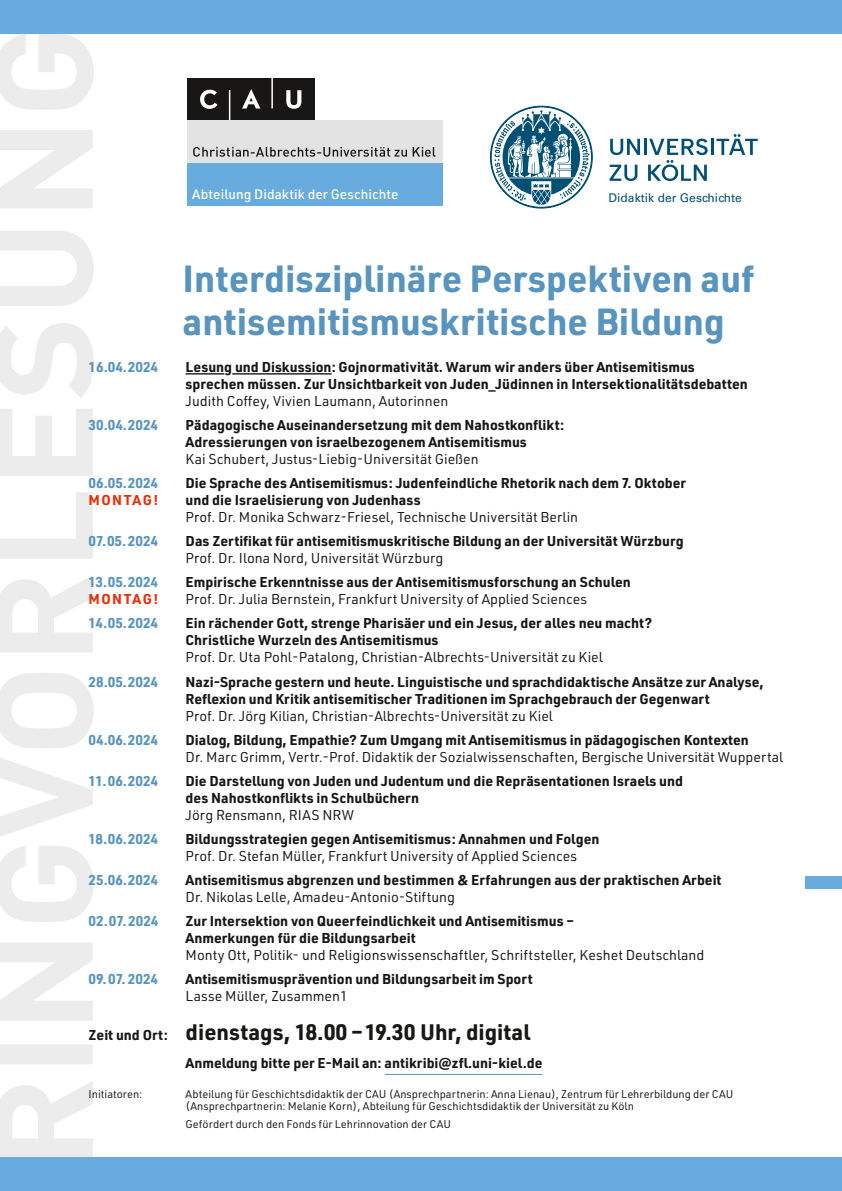
<style>
.page{position:relative;width:842px;height:1191px;background:#fff}
.page>*{position:absolute;margin:0;border:0;box-sizing:border-box;transform-origin:0 0}
.Titel{font:700 37px/43px "URWDIN";color:#5894be}
.Veranstaltung_Titel{font:700 22px "URWDIN";color:#181716}
.Veranstaltung_Titel-2{font:700 14px/17px "URWDIN";color:#181716}
.Veranstaltung_Titel-3{font:14px/17px "URWDIN";color:#181716}
.Grundtext_DIN_Reg_14{font:700 14px/17px "URWDIN";color:#181716}
.Veranstaltung_Titel-4{font:700 14px "URWDIN";color:#5894be}
.Veranstaltung_Titel-5{font:700 14px "URWDIN";letter-spacing:.1em;color:#e63009}
.Grundtext_DIN_Reg_14-2{font:700 14px "URWDIN";color:#5894be}
.t1{font:500 13.5px "URWDIN";letter-spacing:.005em;color:#fff}
.t2{font:12px "Univers LT Std";letter-spacing:.005em;color:#004f75}
.Veranstaltung_Titel-6{font:11px/12.5px "URWDIN";color:#181716}
.s1{font-weight:400}
.s2{font-weight:700}
.s3{font-size:14px}
</style>
<div class="page">
<svg style="left:0;top:34px;width:94px;height:1123px"></svg>
<div style="left:0;top:0;width:842px;height:34px;background:#68acdf"></div>
<div style="left:0;top:1157px;width:842px;height:34px;background:#68acdf"></div>
<div style="left:187px;top:163px;width:255px;height:43px;background:#68acdf"></div>
<div style="left:187px;top:78px;width:128px;height:42px;background:#181716"></div>
<svg style="left:200px;top:90px;width:17px;height:19px"></svg>
<svg style="left:242px;top:89px;width:18px;height:20px"></svg>
<svg style="left:286px;top:90px;width:15px;height:19px"></svg>
<hr style="left:229px;top:90px;width:1px;height:30px;background:#fff">
<hr style="left:271px;top:78px;width:2px;height:30px;background:#fff">
<div style="left:187px;top:120px;width:255px;height:43px;background:#e3e3e3"></div>
<svg style="left:193px;top:147px;width:242px;height:10px"></svg>
<svg style="left:610px;top:139px;width:30px;height:16px"></svg>
<hr style="left:644px;top:139px;width:3px;height:16px;background:#004f75">
<svg style="left:610px;top:165px;width:27px;height:16px"></svg>
<svg style="left:648px;top:134px;width:110px;height:47px"></svg>
<svg style="left:490px;top:106px;width:102px;height:102px"></svg>
<hr style="left:186px;top:373px;width:38px;height:1px;background:#181716">
<hr style="left:232px;top:373px;width:100px;height:1px;background:#181716">
<hr style="left:385px;top:1074px;width:157px;height:1px;background:#5894be">
<div style="left:805px;top:876px;width:37px;height:13px;background:#68acdf"></div>
<p class="t1" style="left:192px;top:185px;width:208px">Abteilung Didaktik der Geschichte</p>
<p class="t2" style="left:608px;top:190px;width:135px">Didaktik der Geschichte</p>
<p class="Titel" style="left:183px;top:255px;width:573px">Interdisziplinäre Perspektiven auf antisemitismuskritische Bildung</p>
<p class="Grundtext_DIN_Reg_14-2" style="left:89px;top:357px;width:71px">16.04.2024</p>
<p class="Grundtext_DIN_Reg_14" style="left:186px;top:358px;width:564px">Lesung und Diskussion: Gojnormativität. Warum wir anders über Antisemitismus sprechen müssen. Zur Unsichtbarkeit von Juden_Jüdinnen in Intersektionalitätsdebatten<br><span class="s1">Judith Coffey, Vivien Laumann, Autorinnen</span></p>
<p class="Veranstaltung_Titel-4" style="left:89px;top:415px;width:71px">30.04.2024</p>
<p class="Veranstaltung_Titel-2" style="left:186px;top:416px;width:380px">Pädagogische Auseinandersetzung mit dem Nahostkonflikt:<br>Adressierungen von israelbezogenem Antisemitismus<br><span class="s1">Kai Schubert, Justus-Liebig-Universität Gießen</span></p>
<p class="Veranstaltung_Titel-4" style="left:89px;top:473px;width:71px">06.05.2024</p>
<p class="Veranstaltung_Titel-2" style="left:186px;top:474px;width:502px">Die Sprache des Antisemitismus: Judenfeindliche Rhetorik nach dem 7. Oktober</p>
<p class="Veranstaltung_Titel-5" style="left:89px;top:490px;width:71px">MONTAG!</p>
<p class="Veranstaltung_Titel-3" style="left:186px;top:491px;width:394px"><span class="s2">und die Israelisierung von Judenhass<br></span>Prof. Dr. Monika Schwarz-Friesel, Technische Universität Berlin</p>
<p class="Veranstaltung_Titel-4" style="left:89px;top:531px;width:71px">07.05. 2024</p>
<p class="Veranstaltung_Titel-2" style="left:186px;top:532px;width:500px">Das Zertifikat für antisemitismuskritische Bildung an der Universität Würzburg<br><span class="s1">Prof. Dr. Ilona Nord, Universität Würzburg</span></p>
<p class="Veranstaltung_Titel-4" style="left:89px;top:572px;width:71px">13.05.2024</p>
<p class="Veranstaltung_Titel-2" style="left:186px;top:573px;width:447px">Empirische Erkenntnisse aus der Antisemitismusforschung an Schulen</p>
<p class="Veranstaltung_Titel-5" style="left:89px;top:590px;width:71px">MONTAG!</p>
<p class="Veranstaltung_Titel-3" style="left:186px;top:590px;width:403px">Prof. Dr. Julia Bernstein, Frankfurt University of Applied Sciences</p>
<p class="Veranstaltung_Titel-4" style="left:89px;top:614px;width:71px">14.05.2024</p>
<p class="Veranstaltung_Titel-2" style="left:186px;top:614px;width:468px">Ein rächender Gott, strenge Pharisäer und ein Jesus, der alles neu macht?<br>Christliche Wurzeln des Antisemitismus<br><span class="s1">Prof. Dr. Uta Pohl-Patalong, Christian-Albrechts-Universität zu Kiel</span></p>
<p class="Veranstaltung_Titel-4" style="left:89px;top:672px;width:71px">28.05.2024</p>
<p class="Veranstaltung_Titel-2" style="left:186px;top:672px;width:579px">Nazi-Sprache gestern und heute. Linguistische und sprachdidaktische Ansätze zur Analyse,<br>Reflexion und Kritik antisemitischer Traditionen im Sprachgebrauch der Gegenwart<br><span class="s1">Prof. Dr. Jörg Kilian, Christian-Albrechts-Universität zu Kiel</span></p>
<p class="Veranstaltung_Titel-4" style="left:89px;top:730px;width:71px">04.06.2024</p>
<p class="Veranstaltung_Titel-3" style="left:186px;top:730px;width:599px"><span class="s2">Dialog, Bildung, Empathie? Zum Umgang mit Antisemitismus in pädagogischen Kontexten<br></span>Dr. Marc Grimm, Vertr.-Prof. Didaktik der Sozialwissenschaften, Bergische Universität Wuppertal</p>
<p class="Veranstaltung_Titel-4" style="left:89px;top:771px;width:71px">11.06.2024</p>
<p class="Veranstaltung_Titel-2" style="left:186px;top:771px;width:499px">Die Darstellung von Juden und Judentum und die Repräsentationen Israels und des Nahostkonflikts in Schulbüchern<br><span class="s1">Jörg Rensmann, RIAS NRW</span></p>
<p class="Veranstaltung_Titel-4" style="left:89px;top:829px;width:71px">18.06.2024</p>
<p class="Veranstaltung_Titel-3" style="left:186px;top:830px;width:415px"><span class="s2">Bildungsstrategien gegen Antisemitismus: Annahmen und Folgen<br></span>Prof. Dr. Stefan Müller, Frankfurt University of Applied Sciences</p>
<p class="Veranstaltung_Titel-4" style="left:89px;top:870px;width:71px">25.06.2024</p>
<p class="Veranstaltung_Titel-2" style="left:186px;top:871px;width:537px">Antisemitismus abgrenzen und bestimmen &amp; Erfahrungen aus der praktischen Arbeit<br><span class="s1">Dr. Nikolas Lelle, Amadeu-Antonio-Stiftung</span></p>
<p class="Veranstaltung_Titel-4" style="left:89px;top:911px;width:71px">02.07. 2024</p>
<p class="Veranstaltung_Titel-2" style="left:186px;top:912px;width:520px">Zur Intersektion von Queerfeindlichkeit und Antisemitismus –<br>Anmerkungen für die Bildungsarbeit<br><span class="s1">Monty Ott, Politik- und Religionswissenschaftler, Schriftsteller, Keshet Deutschland</span></p>
<p class="Veranstaltung_Titel-4" style="left:89px;top:969px;width:71px">09.07. 2024</p>
<p class="Veranstaltung_Titel-2" style="left:186px;top:970px;width:348px">Antisemitismusprävention und Bildungsarbeit im Sport<br><span class="s1">Lasse Müller, Zusammen1</span></p>
<p class="Veranstaltung_Titel" style="left:89px;top:1017px;width:443px"><span class="s3">Zeit und Ort:</span> dienstags, 18.00 – 19.30 Uhr, digital</p>
<p class="Veranstaltung_Titel-2" style="left:186px;top:1054px;width:358px">Anmeldung bitte per E-Mail an: antikribi@zfl.uni-kiel.de</p>
<p class="Veranstaltung_Titel-6" style="left:89px;top:1087px;width:55px">Initiatoren:</p>
<p class="Veranstaltung_Titel-6" style="left:186px;top:1087px;width:549px">Abteilung für Geschichtsdidaktik der CAU (Ansprechpartnerin: Anna Lienau), Zentrum für Lehrerbildung der CAU (Ansprechpartnerin: Melanie Korn), Abteilung für Geschichtsdidaktik der Universität zu Köln</p>
<p class="Veranstaltung_Titel-6" style="left:186px;top:1118px;width:267px">Gefördert durch den Fonds für Lehrinnovation der CAU</p>
</div>
